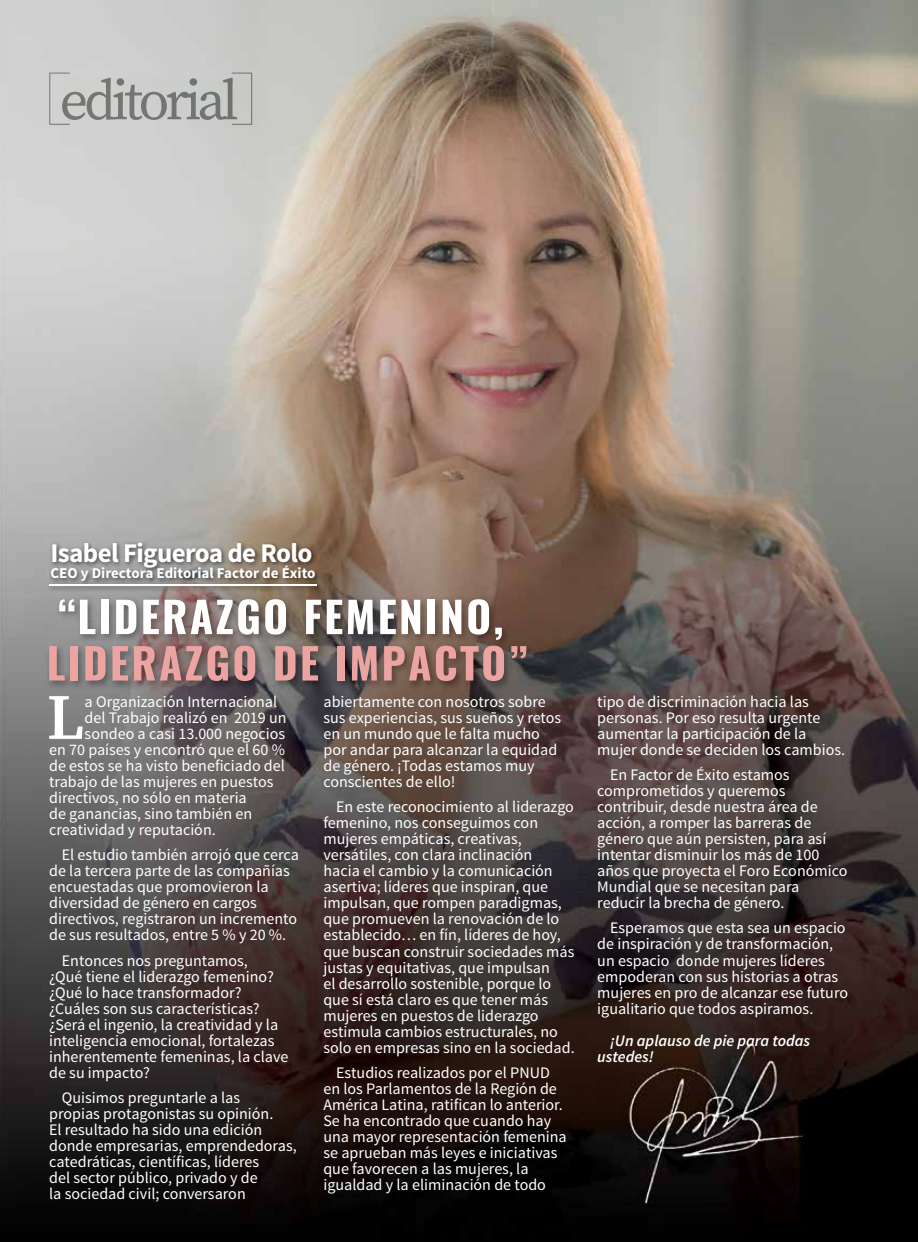
<style>
.page{position:relative;width:918px;height:1242px;background:#fff}
.page>*{position:absolute;margin:0;border:0;box-sizing:border-box;transform-origin:0 0}
.t1{font:600 64.5px "Source Serif Pro";color:#fff}
.t2{font:700 27px "Source Sans Pro";letter-spacing:-.025em;color:#fff}
.t3{font:16.05px/16px "Source Sans Pro";color:#fff}
.t4{font:italic 600 16.05px/16px "Source Sans Pro";color:#fff}
.t5{font:700 15px "Source Sans Pro";color:#fff}
</style>
<div class="page">
<img style="left:0;top:0;width:714px;height:362px">
<img style="left:714px;top:0;width:204px;height:1035px">
<img style="left:0;top:362px;width:510px;height:259px">
<img style="left:510px;top:362px;width:204px;height:673px">
<img style="left:0;top:621px;width:50px;height:621px">
<img style="left:50px;top:690px;width:460px;height:552px">
<img style="left:510px;top:1035px;width:153px;height:207px">
<img style="left:766px;top:1035px;width:152px;height:207px">
<div style="left:663px;top:1204px;width:103px;height:38px;background:#030202"></div>
<img style="left:70px;top:78px;width:162px;height:42px">
<img style="left:49px;top:72px;width:21px;height:53px">
<img style="left:232px;top:72px;width:20px;height:53px">
<img style="left:621px;top:1031px;width:187px;height:173px">
<img style="left:46px;top:539px;width:277px;height:52px">
<hr style="left:49px;top:584px;width:268px;height:2px;background:#fff">
<img style="left:45px;top:595px;width:491px;height:95px">
<svg style="left:59px;top:599px;width:15px;height:12px"></svg>
<svg style="left:80px;top:600px;width:15px;height:34px"></svg>
<div style="left:101px;top:600px;width:8px;height:34px;background:#fff"></div>
<svg style="left:116px;top:600px;width:20px;height:34px"></svg>
<svg style="left:143px;top:600px;width:16px;height:34px"></svg>
<svg style="left:165px;top:599px;width:94px;height:36px"></svg>
<svg style="left:265px;top:599px;width:21px;height:36px"></svg>
<svg style="left:306px;top:600px;width:15px;height:34px"></svg>
<svg style="left:327px;top:600px;width:15px;height:34px"></svg>
<svg style="left:348px;top:600px;width:25px;height:34px"></svg>
<svg style="left:380px;top:600px;width:16px;height:34px"></svg>
<svg style="left:402px;top:600px;width:18px;height:34px"></svg>
<div style="left:428px;top:600px;width:7px;height:34px;background:#fff"></div>
<svg style="left:443px;top:600px;width:18px;height:34px"></svg>
<svg style="left:468px;top:599px;width:21px;height:36px"></svg>
<svg style="left:495px;top:628px;width:7px;height:12px"></svg>
<svg style="left:49px;top:646px;width:16px;height:35px"></svg>
<div style="left:70px;top:646px;width:8px;height:35px;background:#eba4a1"></div>
<svg style="left:85px;top:646px;width:21px;height:35px"></svg>
<svg style="left:113px;top:646px;width:15px;height:35px"></svg>
<svg style="left:134px;top:646px;width:94px;height:35px;background:#b58582"></svg>
<svg style="left:234px;top:646px;width:21px;height:35px"></svg>
<svg style="left:275px;top:646px;width:21px;height:35px"></svg>
<svg style="left:302px;top:646px;width:16px;height:35px"></svg>
<div style="left:337px;top:646px;width:8px;height:35px;background:#eba4a1"></div>
<svg style="left:352px;top:646px;width:25px;height:35px"></svg>
<svg style="left:384px;top:646px;width:120px;height:35px;background:#ab7c76"></svg>
<svg style="left:511px;top:646px;width:15px;height:12px"></svg>
<h2 class="t2" style="left:51px;top:535px;width:264px">Isabel Figueroa de Rolo</h2>
<p class="t5" style="left:51px;top:564px;width:267px">CEO y Directora Editorial Factor de Éxito</p>
<h1 class="t1" style="left:47px;top:673px;width:39px">L</h1>
<p class="t3" style="left:85px;top:694px;width:194px">a Organización Internacional</p>
<p class="t3" style="left:85px;top:710px;width:204px">del Trabajo realizó en 2019 un</p>
<p class="t3" style="left:85px;top:726px;width:202px">sondeo a casi 13.000 negocios</p>
<p class="t3" style="left:49px;top:742px;width:237px">en 70 países y encontró que el 60 %</p>
<p class="t3" style="left:49px;top:758px;width:237px">de estos se ha visto beneficiado del</p>
<p class="t3" style="left:49px;top:774px;width:226px">trabajo de las mujeres en puestos</p>
<p class="t3" style="left:49px;top:790px;width:199px">directivos, no sólo en materia</p>
<p class="t3" style="left:49px;top:806px;width:205px">de ganancias, sino también en</p>
<p class="t3" style="left:49px;top:822px;width:168px">creatividad y reputación.</p>
<p class="t3" style="left:49px;top:847px;width:251px;text-indent:13px">El estudio también arrojó que cerca de la tercera parte de las compañías encuestadas que promovieron la diversidad de género en cargos directivos, registraron un incremento de sus resultados, entre 5 % y 20 %.</p>
<p class="t3" style="left:49px;top:952px;width:241px;text-indent:13px">Entonces nos preguntamos,<br>¿Qué tiene el liderazgo femenino? ¿Qué lo hace transformador? ¿Cuáles son sus características? ¿Será el ingenio, la creatividad y la inteligencia emocional, fortalezas inherentemente femeninas, la clave de su impacto?</p>
<p class="t3" style="left:49px;top:1090px;width:249px;text-indent:13px">Quisimos preguntarle a las<br>propias protagonistas su opinión.<br>El resultado ha sido una edición donde empresarias, emprendedoras, catedráticas, científicas, líderes<br>del sector público, privado y de<br>la sociedad civil; conversaron</p>
<p class="t3" style="left:323px;top:694px;width:239px">abiertamente con nosotros sobre sus experiencias, sus sueños y retos en un mundo que le falta mucho por andar para alcanzar la equidad de género. ¡Todas estamos muy conscientes de ello!</p>
<p class="t3" style="left:323px;top:799px;width:253px;text-indent:13px">En este reconocimiento al liderazgo femenino, nos conseguimos con mujeres empáticas, creativas, versátiles, con clara inclinación<br>hacia el cambio y la comunicación asertiva; líderes que inspiran, que impulsan, que rompen paradigmas, que promueven la renovación de lo establecido… en fín, líderes de hoy, que buscan construir sociedades más justas y equitativas, que impulsan<br>el desarrollo sostenible, porque lo que sí está claro es que tener más mujeres en puestos de liderazgo estimula cambios estructurales, no solo en empresas sino en la sociedad.</p>
<p class="t3" style="left:323px;top:1065px;width:245px;text-indent:13px">Estudios realizados por el PNUD en los Parlamentos de la Región de América Latina, ratifican lo anterior.<br>Se ha encontrado que cuando hay una mayor representación femenina se aprueban más leyes e iniciativas que favorecen a las mujeres, la igualdad y la eliminación de todo</p>
<p class="t3" style="left:597px;top:694px;width:249px">tipo de discriminación hacia las personas. Por eso resulta urgente aumentar la participación de la mujer donde se deciden los cambios.</p>
<p class="t3" style="left:597px;top:767px;width:252px;text-indent:13px">En Factor de Éxito estamos comprometidos y queremos contribuir, desde nuestra área de acción, a romper las barreras de género que aún persisten, para así intentar disminuir los más de 100 años que proyecta el Foro Económico<br>Mundial que se necesitan para reducir la brecha de género.</p>
<p class="t3" style="left:597px;top:920px;width:252px;text-indent:13px">Esperamos que esta sea un espacio de inspiración y de transformación, un espacio donde mujeres líderes empoderan con sus historias a otras mujeres en pro de alcanzar ese futuro igualitario que todos aspiramos.</p>
<p class="t4" style="left:597px;top:1032px;width:214px;text-indent:13px">¡Un aplauso de pie para todas ustedes!</p>
</div>
